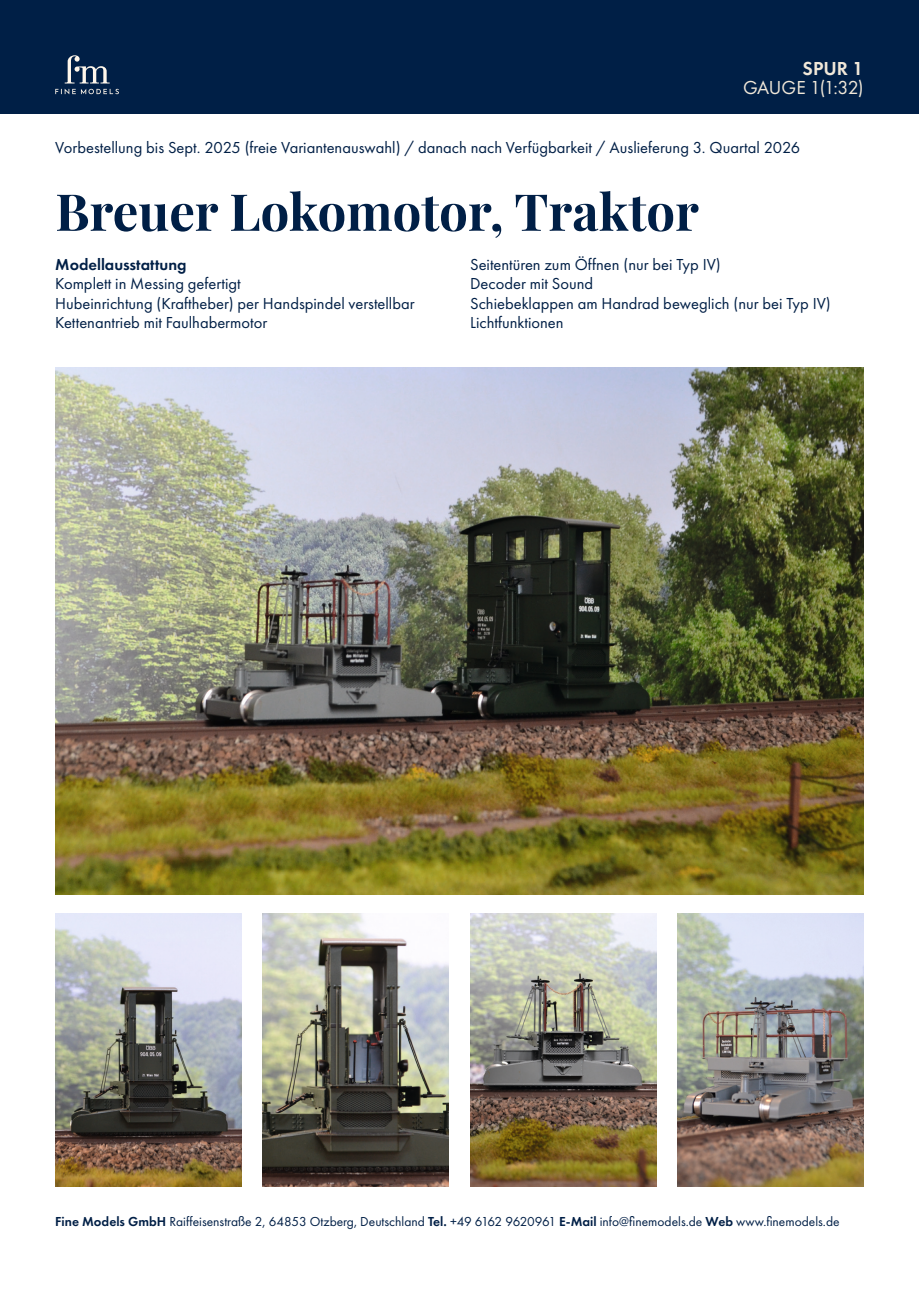
<style>
.page{position:relative;width:919px;height:1289px;background:#fff}
.page>*{position:absolute;margin:0;border:0;box-sizing:border-box;transform-origin:0 0}
.t1{font:700 51px "Playfair Display";color:#001f46}
.t2{font:19.5px "Futura PT";letter-spacing:-.025em;color:#f1e8d9}
.t3{font:600 19.5px "Futura PT";color:#f1e8d9}
.t4{font:16.5px/19.5px "Futura PT";color:#001f46}
.t5{font:600 16.5px "Futura PT";color:#001f46}
.t6{font:13.5px "Futura PT";color:#001f46}
.s1{font-weight:600}
</style>
<div class="page">
<div style="left:0;top:0;width:918px;height:114px;background:#001f46"></div>
<svg style="left:55px;top:55px;width:64px;height:39px"></svg>
<img style="left:55px;top:367px;width:808px;height:527px">
<img style="left:55px;top:913px;width:186px;height:273px">
<img style="left:470px;top:913px;width:186px;height:273px">
<img style="left:263px;top:913px;width:186px;height:273px">
<img style="left:677px;top:913px;width:186px;height:273px">
<p class="t3" style="left:802px;top:56px;width:63px">SPUR 1</p>
<p class="t2" style="left:743px;top:76px;width:122px">GAUGE 1(1:32)</p>
<p class="t4" style="left:55px;top:137px;width:746px">Vorbestellung bis Sept. 2025 (freie Variantenauswahl) / danach nach Verfügbarkeit / Auslieferung 3. Quartal 2026</p>
<h1 class="t1" style="left:55px;top:171px;width:645px">Breuer Lokomotor, Traktor</h1>
<p class="t5" style="left:55px;top:254px;width:133px">Modellausstattung</p>
<p class="t4" style="left:55px;top:274px;width:361px">Komplett in Messing gefertigt<br>Hubeinrichtung (Kraftheber) per Handspindel verstellbar<br>Kettenantrieb mit Faulhabermotor</p>
<p class="t4" style="left:470px;top:254px;width:362px">Seitentüren zum Öffnen (nur bei Typ IV)<br>Decoder mit Sound<br>Schiebeklappen am Handrad beweglich (nur bei Typ IV)<br>Lichtfunktionen</p>
<p class="t6" style="left:55px;top:1213px;width:785px"><span class="s1">Fine Models GmbH</span> Raiffeisenstraße 2, 64853 Otzberg, Deutschland <span class="s1">Tel.</span> +49 6162 9620961 <span class="s1">E-Mail</span> info@finemodels.de <span class="s1">Web</span> www.finemodels.de</p>
</div>
